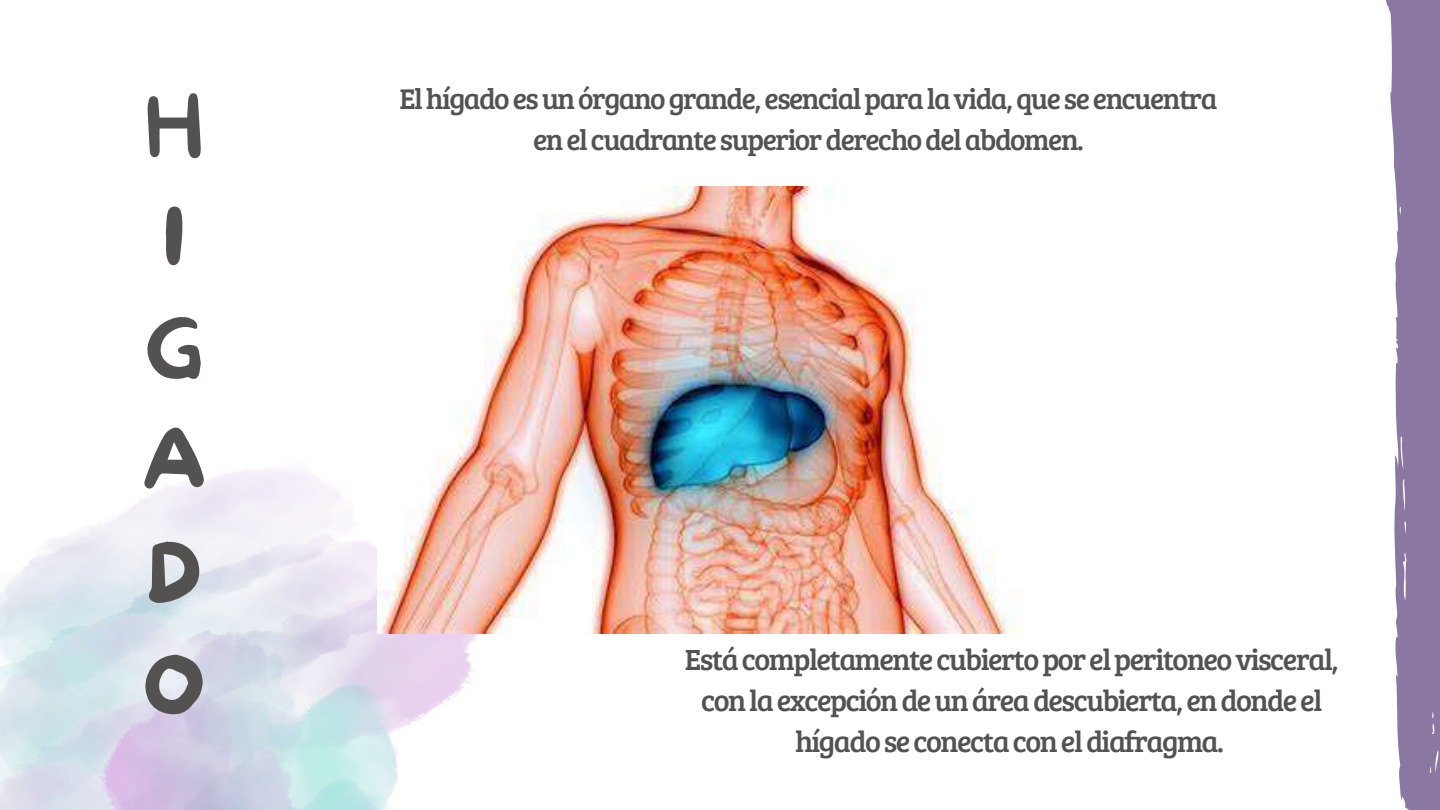
<style>
.page{position:relative;width:1440px;height:810px;background:#fff}
.page>*{position:absolute;margin:0;border:0;box-sizing:border-box;transform-origin:0 0}
.t1{font:81.3px/112.1px "More Sugar";color:#545151}
.t2{font:30.1px/41.4px "Bree Serif";letter-spacing:-.05em;color:#545151;text-align:center}
.t3{font:29.4px/40.4px "Bree Serif";letter-spacing:-.05em;color:#545151;text-align:center}
</style>
<div class="page">
<img style="left:0;top:469px;width:484px;height:341px">
<svg style="left:1386px;top:0;width:54px;height:810px;fill:#8b78a2"></svg>
<img style="left:377px;top:186px;width:643px;height:447px">
<h1 class="t1" style="left:141px;top:73px;width:67px">H<br>I<br>G<br>A<br>D<br>O</h1>
<p class="t3" style="left:400px;top:78px;width:819px">Elhígadoesunórganogrande,esencialparalavida,queseencuentra enelcuadrantesuperiorderechodelabdomen.</p>
<p class="t2" style="left:685px;top:637px;width:655px">Estácompletamentecubiertoporelperitoneovisceral, conlaexcepcióndeunáreadescubierta,endondeel hígadoseconectaconeldiafragma.</p>
</div>
